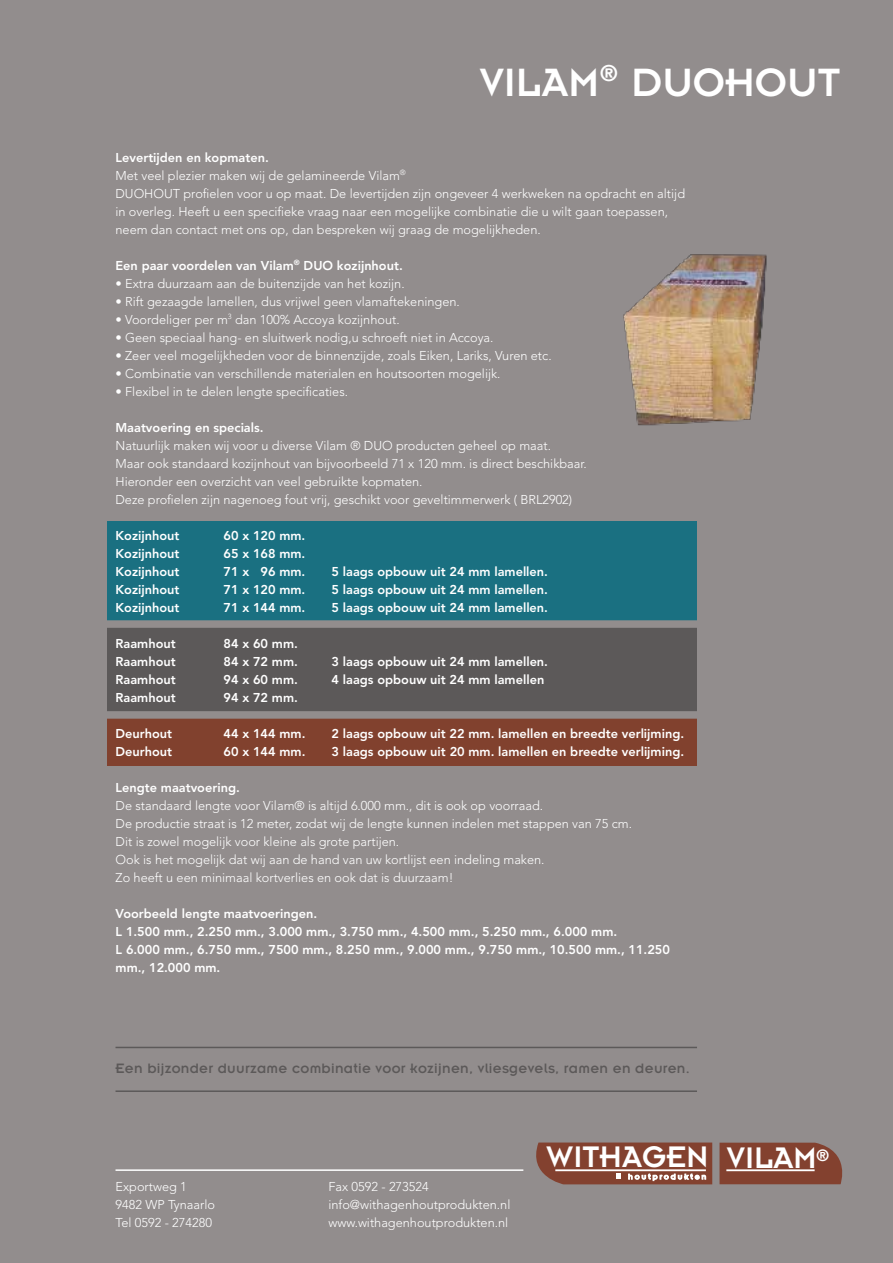
<style>
.page{position:relative;width:893px;height:1263px;background:#928d8d}
.page>*{position:absolute;margin:0;border:0;box-sizing:border-box;transform-origin:0 0}
.t1{font:43.5px "Insignia";color:#fff}
.t2{font:32.7px "Insignia";color:#fff}
.t3{font:18.15px "Insignia LT Std";color:#fff}
.t4{font:15px "Insignia";letter-spacing:.02em;color:#5c5959}
.t5{font:300 12.75px/18px "Avenir LT Std";color:#fff}
.t6{font:800 12.75px/18px "Avenir LT Std";color:#fff}
.s1{font-weight:800}
</style>
<div class="page">
<div style="left:107px;top:521px;width:590px;height:110px;background:#1a7081"></div>
<div style="left:107px;top:624px;width:590px;height:95px;background:#5c5959"></div>
<div style="left:107px;top:719px;width:590px;height:47px;background:#81412e"></div>
<hr style="left:116px;top:1169px;width:407px;height:2px;background:#fff">
<hr style="left:116px;top:1047px;width:581px;height:1px;background:#5c5959">
<hr style="left:116px;top:1090px;width:581px;height:2px;background:#5c5959">
<div style="left:88px;top:620px;width:624px;height:8px;background:#928d8d"></div>
<div style="left:88px;top:711px;width:624px;height:8px;background:#928d8d"></div>
<svg style="left:719px;top:1143px;width:124px;height:41px;background:#844534"></svg>
<hr style="left:726px;top:1169px;width:89px;height:2px;background:#fff">
<svg style="left:536px;top:1142px;width:176px;height:42px;background:#8c5242"></svg>
<img style="left:623px;top:254px;width:144px;height:172px">
<h1 class="t1" style="left:480px;top:60px;width:362px">vilam<sup>®</sup> duohout</h1>
<p class="t5" style="left:116px;top:148px;width:571px"><span class="s1">Levertijden en kopmaten.<br></span>Met veel plezier maken wij de gelamineerde Vilam<sup>®<br></sup>DUOHOUT profielen voor u op maat. De levertijden zijn ongeveer 4 werkweken na opdracht en altijd in overleg. Heeft u een specifieke vraag naar een mogelijke combinatie die u wilt gaan toepassen, neem dan contact met ons op, dan bespreken wij graag de mogelijkheden.</p>
<p class="t6" style="left:116px;top:256px;width:289px">Een paar voordelen van Vilam<sup>®</sup> DUO kozijnhout.</p>
<p class="t5" style="left:116px;top:274px;width:291px">• Extra duurzaam aan de buitenzijde van het kozijn.</p>
<p class="t5" style="left:116px;top:292px;width:346px">• Rift gezaagde lamellen, dus vrijwel geen vlamaftekeningen.</p>
<p class="t5" style="left:116px;top:310px;width:286px">• Voordeliger per m<sup>3</sup> dan 100% Accoya kozijnhout.</p>
<p class="t5" style="left:116px;top:328px;width:379px">• Geen speciaal hang- en sluitwerk nodig,u schroeft niet in Accoya.</p>
<p class="t5" style="left:116px;top:346px;width:438px">• Zeer veel mogelijkheden voor de binnenzijde, zoals Eiken, Lariks, Vuren etc.</p>
<p class="t5" style="left:116px;top:364px;width:387px">• Combinatie van verschillende materialen en houtsoorten mogelijk.</p>
<p class="t5" style="left:116px;top:382px;width:234px">• Flexibel in te delen lengte specificaties.</p>
<p class="t6" style="left:116px;top:418px;width:150px">Maatvoering en specials.</p>
<p class="t5" style="left:116px;top:436px;width:473px">Natuurlijk maken wij voor u diverse Vilam ® DUO producten geheel op maat.<br>Maar ook standaard kozijnhout van bijvoorbeeld 71 x 120 mm. is direct beschikbaar.<br>Hieronder een overzicht van veel gebruikte kopmaten.<br>Deze profielen zijn nagenoeg fout vrij, geschikt voor geveltimmerwerk ( BRL2902)</p>
<p class="t6" style="left:116px;top:526px;width:65px">Kozijnhout</p>
<p class="t6" style="left:224px;top:526px;width:83px">60 x 120 mm.</p>
<p class="t6" style="left:116px;top:544px;width:65px">Kozijnhout</p>
<p class="t6" style="left:224px;top:544px;width:83px">65 x 168 mm.</p>
<p class="t6" style="left:116px;top:562px;width:65px">Kozijnhout</p>
<p class="t6" style="left:224px;top:562px;width:83px">71 x 96 mm.</p>
<p class="t6" style="left:332px;top:562px;width:218px">5 laags opbouw uit 24 mm lamellen.</p>
<p class="t6" style="left:116px;top:580px;width:65px">Kozijnhout</p>
<p class="t6" style="left:224px;top:580px;width:83px">71 x 120 mm.</p>
<p class="t6" style="left:332px;top:580px;width:218px">5 laags opbouw uit 24 mm lamellen.</p>
<p class="t6" style="left:116px;top:598px;width:65px">Kozijnhout</p>
<p class="t6" style="left:224px;top:598px;width:83px">71 x 144 mm.</p>
<p class="t6" style="left:332px;top:598px;width:218px">5 laags opbouw uit 24 mm lamellen.</p>
<p class="t6" style="left:116px;top:634px;width:62px">Raamhout</p>
<p class="t6" style="left:224px;top:634px;width:76px">84 x 60 mm.</p>
<p class="t6" style="left:116px;top:652px;width:62px">Raamhout</p>
<p class="t6" style="left:224px;top:652px;width:76px">84 x 72 mm.</p>
<p class="t6" style="left:332px;top:652px;width:218px">3 laags opbouw uit 24 mm lamellen.</p>
<p class="t6" style="left:116px;top:670px;width:62px">Raamhout</p>
<p class="t6" style="left:224px;top:670px;width:76px">94 x 60 mm.</p>
<p class="t6" style="left:332px;top:670px;width:214px">4 laags opbouw uit 24 mm lamellen</p>
<p class="t6" style="left:116px;top:688px;width:62px">Raamhout</p>
<p class="t6" style="left:224px;top:688px;width:76px">94 x 72 mm.</p>
<p class="t6" style="left:116px;top:724px;width:58px">Deurhout</p>
<p class="t6" style="left:224px;top:724px;width:83px">44 x 144 mm.</p>
<p class="t6" style="left:332px;top:724px;width:354px">2 laags opbouw uit 22 mm. lamellen en breedte verlijming.</p>
<p class="t6" style="left:116px;top:742px;width:58px">Deurhout</p>
<p class="t6" style="left:224px;top:742px;width:83px">60 x 144 mm.</p>
<p class="t6" style="left:332px;top:742px;width:354px">3 laags opbouw uit 20 mm. lamellen en breedte verlijming.</p>
<p class="t6" style="left:116px;top:778px;width:126px">Lengte maatvoering.</p>
<p class="t5" style="left:116px;top:796px;width:518px">De standaard lengte voor Vilam® is altijd 6.000 mm., dit is ook op voorraad.<br>De productie straat is 12 meter, zodat wij de lengte kunnen indelen met stappen van 75 cm.<br>Dit is zowel mogelijk voor kleine als grote partijen.<br>Ook is het mogelijk dat wij aan de hand van uw kortlijst een indeling maken.<br>Zo heeft u een minimaal kortverlies en ook dat is duurzaam!</p>
<p class="t6" style="left:116px;top:904px;width:556px">Voorbeeld lengte maatvoeringen.<br>L 1.500 mm., 2.250 mm., 3.000 mm., 3.750 mm., 4.500 mm., 5.250 mm., 6.000 mm.<br>L 6.000 mm., 6.750 mm., 7500 mm., 8.250 mm., 9.000 mm., 9.750 mm., 10.500 mm., 11.250 mm., 12.000 mm.</p>
<p class="t4" style="left:116px;top:1060px;width:576px">Een bijzonder duurzame combinatie voor kozijnen, vliesgevels, ramen en deuren.</p>
<p class="t5" style="left:116px;top:1178px;width:101px">Exportweg 1<br>9482 WP Tynaarlo<br>Tel 0592 - 274280</p>
<p class="t5" style="left:328px;top:1178px;width:183px">Fax 0592 - 273524 info@withagenhoutprodukten.nl www.withagenhoutprodukten.nl</p>
<h2 class="t2" style="left:546px;top:1140px;width:272px">WITHAGEN VILAM</h2>
<h3 class="t3" style="left:816px;top:1146px;width:16px">®</h3>
</div>
